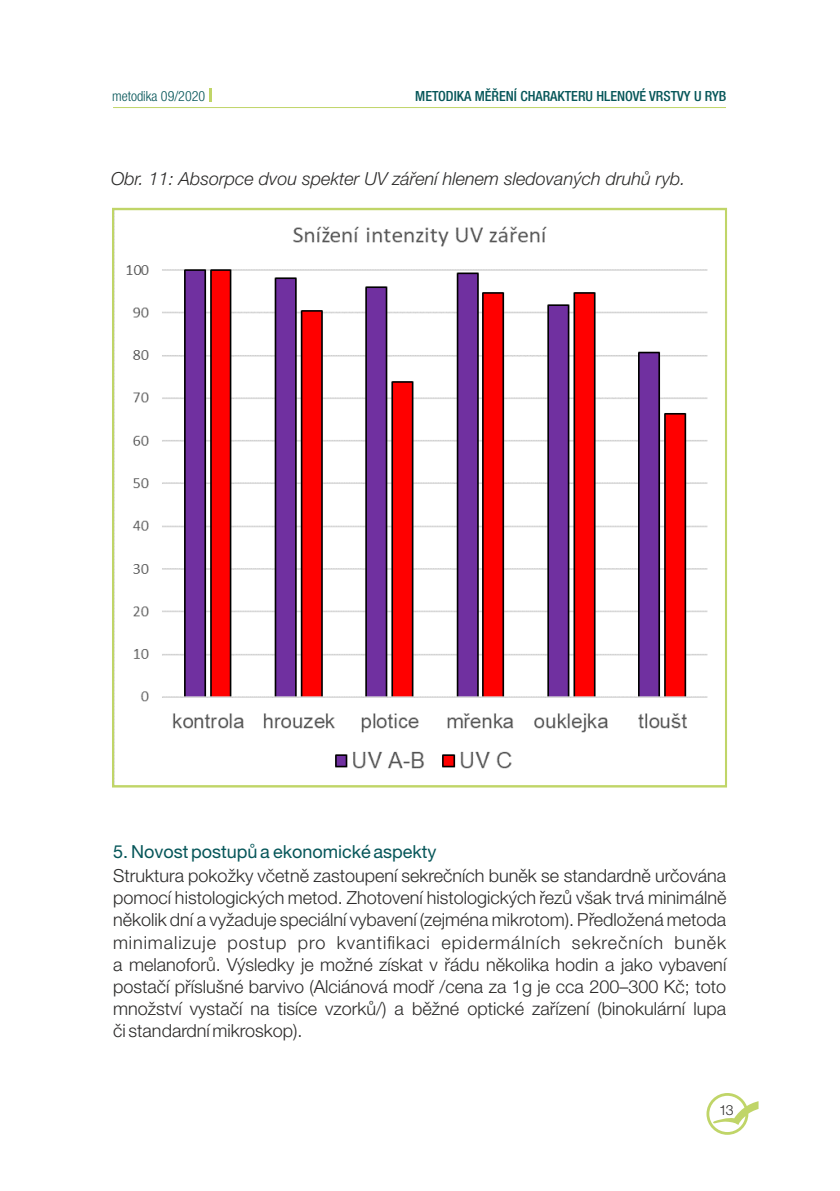
<style>
.page{position:relative;width:840px;height:1191px;background:#fff}
.page>*{position:absolute;margin:0;border:0;box-sizing:border-box;transform-origin:0 0}
.t1{font:300 18px/22.2px "Helvetica Neue LT Pro";color:#2b2a29;text-align:justify}
.t2{font:italic 300 18px "Helvetica Neue LT Pro";color:#2b2a29}
.t3{font:18px "Helvetica Neue LT Pro";color:#065659}
.t4{font:500 condensed 14px "Helvetica Neue LT Pro";color:#065659}
.t5{font:300 condensed 14px "Helvetica Neue LT Pro";color:#065659}
.t6{font:300 14px "Helvetica Neue LT Pro";color:#2b2a29}
</style>
<div class="page">
<img style="left:126px;top:226px;width:582px;height:543px">
<div style="left:112px;top:208px;width:614px;height:579px;border:2px solid #c0d568"></div>
<svg style="left:706px;top:1093px;width:52px;height:41px"></svg>
<svg style="left:210px;top:88px;width:2px;height:14px"></svg>
<hr style="left:113px;top:107px;width:612px;height:1px;background:#c0d568">
<p class="t5" style="left:112px;top:91px;width:94px">metodika 09/2020</p>
<p class="t4" style="left:415px;top:91px;width:312px">METODIKA MĚŘENÍ CHARAKTERU HLENOVÉ VRSTVY U RYB</p>
<p class="t2" style="left:111px;top:172px;width:575px">Obr. 11: Absorpce dvou spekter UV záření hlenem sledovaných druhů ryb.</p>
<p class="t3" style="left:113px;top:845px;width:325px">5. Novost postupů a ekonomické aspekty</p>
<p class="t1" style="left:113px;top:867px;width:614px">Struktura pokožky včetně zastoupení sekrečních buněk se standardně určována pomocí histologických metod. Zhotovení histologických řezů však trvá minimálně několik dní a vyžaduje speciální vybavení (zejména mikrotom). Předložená metoda minimalizuje postup pro kvantifikaci epidermálních sekrečních buněk a melanoforů. Výsledky je možné získat v řádu několika hodin a jako vybavení postačí příslušné barvivo (Alciánová modř /cena za 1g je cca 200–300 Kč; toto množství vystačí na tisíce vzorků/) a běžné optické zařízení (binokulární lupa či standardní mikroskop).</p>
<p class="t6" style="left:718px;top:1104px;width:16px">13</p>
</div>
